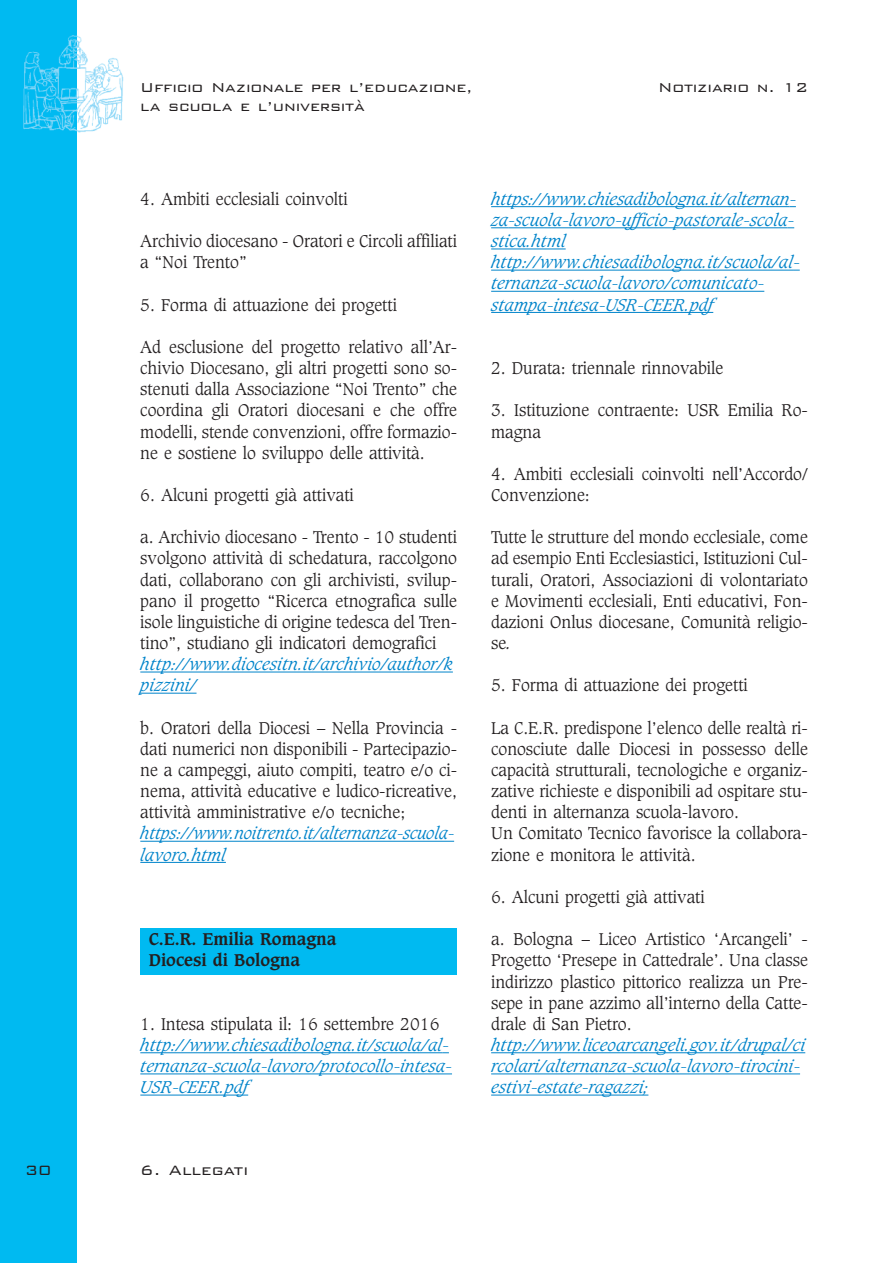
<style>
.page{position:relative;width:893px;height:1263px;background:#fff}
.page>*{position:absolute;margin:0;border:0;box-sizing:border-box;transform-origin:0 0}
.t1{font:300 18px "Bank Gothic BT";color:#231f20}
.t2{font:300 17.25px "Bank Gothic BT";letter-spacing:-.015em;color:#231f20}
.t3{font:300 16.5px/21.1px "Caxton Std";color:#231f20;text-align:justify}
.t4{font:italic 300 16.5px/21.1px "Caxton Std";color:#0084ca}
.t5{font:700 16.5px/21.1px "Caxton Std";color:#231f20}
.s1{font-style:italic}
</style>
<div class="page">
<div style="left:140px;top:928px;width:317px;height:46px;background:#00baf1"></div>
<div style="left:0;top:0;width:77px;height:1263px;background:#00baf1"></div>
<img style="left:23px;top:35px;width:101px;height:98px">
<hr style="left:140px;top:672px;width:313px;height:1px;background:#0084ca">
<hr style="left:140px;top:693px;width:57px;height:1px;background:#0084ca">
<hr style="left:140px;top:841px;width:314px;height:1px;background:#0084ca">
<hr style="left:140px;top:862px;width:86px;height:1px;background:#0084ca">
<hr style="left:140px;top:1052px;width:302px;height:1px;background:#0084ca">
<hr style="left:140px;top:1073px;width:312px;height:1px;background:#0084ca">
<hr style="left:140px;top:1095px;width:108px;height:1px;background:#0084ca">
<hr style="left:491px;top:206px;width:298px;height:1px;background:#0084ca">
<svg style="left:491px;top:227px;width:17px;height:1px"></svg>
<hr style="left:508px;top:227px;width:279px;height:1px;background:#0084ca">
<hr style="left:491px;top:249px;width:75px;height:1px;background:#0084ca">
<hr style="left:491px;top:270px;width:302px;height:1px;background:#0084ca">
<hr style="left:491px;top:291px;width:273px;height:1px;background:#0084ca">
<hr style="left:491px;top:312px;width:222px;height:1px;background:#0084ca">
<hr style="left:491px;top:1052px;width:314px;height:1px;background:#0084ca">
<hr style="left:491px;top:1073px;width:309px;height:1px;background:#0084ca">
<hr style="left:491px;top:1095px;width:157px;height:1px;background:#0084ca">
<p class="t2" style="left:140px;top:76px;width:334px">Ufficio Nazionale per l’educazione,</p>
<p class="t2" style="left:658px;top:76px;width:151px">Notiziario n. 12</p>
<p class="t2" style="left:140px;top:95px;width:226px">la scuola e l’università</p>
<p class="t3" style="left:140px;top:190px;width:209px">4. Ambiti ecclesiali coinvolti</p>
<p class="t3" style="left:140px;top:232px;width:318px">Archivio diocesano - Oratori e Circoli affiliati a “Noi Trento”</p>
<p class="t3" style="left:140px;top:295px;width:258px">5. Forma di attuazione dei progetti</p>
<p class="t3" style="left:140px;top:338px;width:318px">Ad esclusione del progetto relativo all’Ar&shy;chivio Diocesano, gli altri progetti sono so&shy;stenuti dalla Associazione “Noi Trento” che coordina gli Oratori diocesani e che offre modelli, stende convenzioni, offre formazio&shy;ne e sostiene lo sviluppo delle attività.</p>
<p class="t3" style="left:140px;top:486px;width:215px">6. Alcuni progetti già attivati</p>
<p class="t3" style="left:140px;top:528px;width:318px">a. Archivio diocesano - Trento - 10 studenti svolgono attività di schedatura, raccolgono dati, collaborano con gli archivisti, svilup&shy;pano il progetto “Ricerca etnografica sulle isole linguistiche di origine tedesca del Tren&shy;tino”, studiano gli indicatori demografici</p>
<p class="t4" style="left:140px;top:655px;width:314px">http://www.diocesitn.it/archivio/author/k pizzini/</p>
<p class="t3" style="left:140px;top:718px;width:318px">b. Oratori della Diocesi – Nella Provincia - dati numerici non disponibili - Partecipazio&shy;ne a campeggi, aiuto compiti, teatro e/o ci&shy;nema, attività educative e ludico-ricreative, attività amministrative e/o tecniche;</p>
<p class="t4" style="left:140px;top:824px;width:315px">https://www.noitrento.it/alternanza-scuola&shy;lavoro.html</p>
<p class="t5" style="left:149px;top:930px;width:189px">C.E.R. Emilia Romagna diocesi di Bologna</p>
<p class="t3" style="left:140px;top:1014px;width:301px">1. Intesa stipulata il: 16 settembre 2016</p>
<p class="t4" style="left:140px;top:1036px;width:313px">http://www.chiesadibologna.it/scuola/al&shy;ternanza-scuola-lavoro/protocollo-intesa-<br>USR-CEER.pdf</p>
<p class="t1" style="left:25px;top:1158px;width:28px">30</p>
<p class="t1" style="left:140px;top:1158px;width:109px">6. Allegati</p>
<p class="t4" style="left:491px;top:190px;width:310px">https://www.chiesadibologna.it/alternan&shy;za-scuola-lavoro-ufficio-pastorale-scola&shy;stica.html http://www.chiesadibologna.it/scuola/al&shy;ternanza-scuola-lavoro/comunicato&shy;stampa-intesa-USR-CEER.pdf</p>
<p class="t3" style="left:491px;top:359px;width:234px">2. Durata: triennale rinnovabile</p>
<p class="t3" style="left:491px;top:401px;width:318px">3. Istituzione contraente: USR Emilia Ro&shy;magna</p>
<p class="t3" style="left:491px;top:464px;width:318px">4. Ambiti ecclesiali coinvolti nell’Accordo/<br>Convenzione:</p>
<p class="t3" style="left:491px;top:528px;width:318px">Tutte le strutture del mondo ecclesiale, come ad esempio Enti Ecclesiastici, Istituzioni Cul&shy;turali, Oratori, Associazioni di volontariato e Movimenti ecclesiali, Enti educativi, Fon&shy;dazioni Onlus diocesane, Comunità religio&shy;se<span class="s1">.</span></p>
<p class="t3" style="left:491px;top:676px;width:258px">5. Forma di attuazione dei progetti</p>
<p class="t3" style="left:491px;top:718px;width:318px;text-align:left">La C.E.R. predispone l’elenco delle realtà ri&shy;conosciute dalle Diocesi in possesso delle capacità strutturali, tecnologiche e organiz&shy;zative richieste e disponibili ad ospitare stu&shy;denti in alternanza scuola-lavoro.<br>Un Comitato Tecnico favorisce la collabora&shy;zione e monitora le attività.</p>
<p class="t3" style="left:491px;top:887px;width:215px">6. Alcuni progetti già attivati</p>
<p class="t3" style="left:491px;top:930px;width:318px">a. Bologna – Liceo Artistico ‘Arcangeli’ - Progetto ‘Presepe in Cattedrale’. Una classe indirizzo plastico pittorico realizza un Pre&shy;sepe in pane azzimo all’interno della Catte&shy;drale di San Pietro.</p>
<p class="t4" style="left:491px;top:1036px;width:316px">http://www.liceoarcangeli.gov.it/drupal/ci rcolari/alternanza-scuola-lavoro-tirocini&shy;estivi-estate-ragazzi;</p>
</div>
